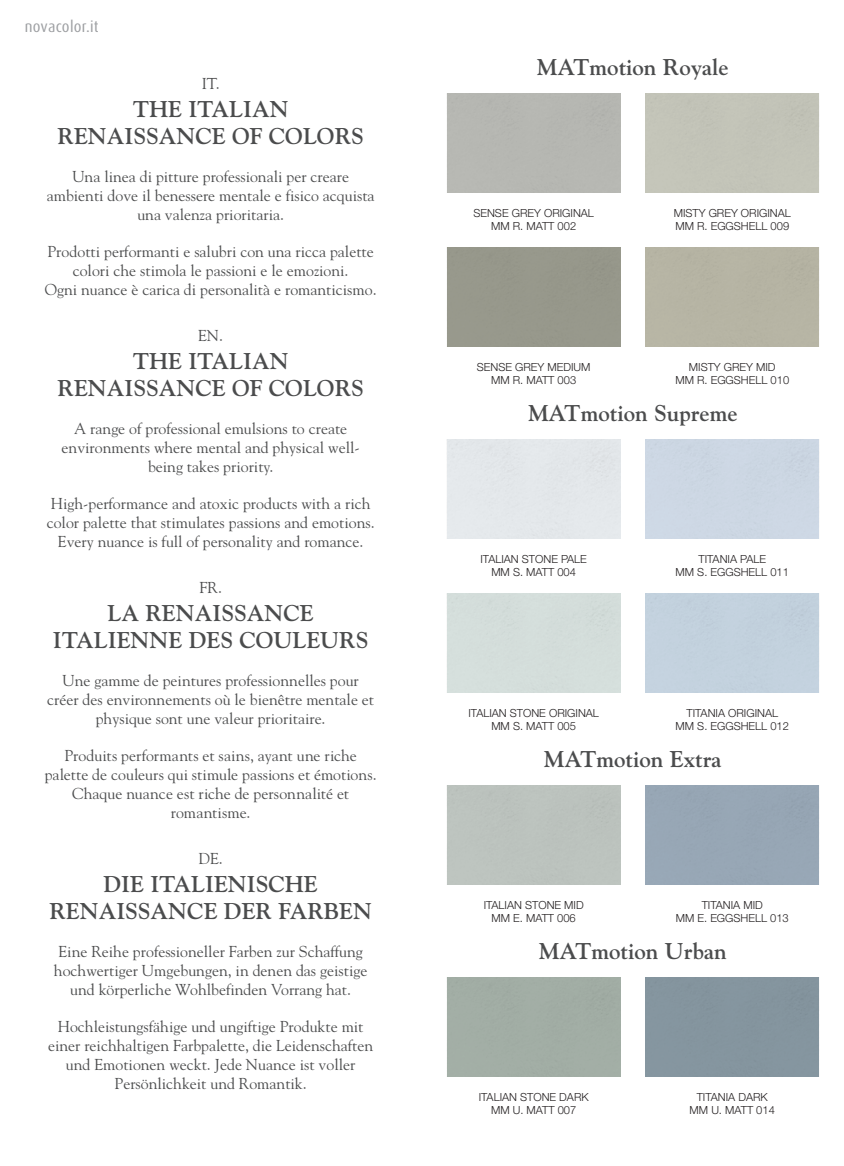
<style>
.page{position:relative;width:844px;height:1166px;background:#fff}
.page>*{position:absolute;margin:0;border:0;box-sizing:border-box;transform-origin:0 0}
.t1{font:700 22.75px/27.3px "Goudy";color:#4b4c4d;text-align:center}
.t2{font:15.75px/18.9px "Goudy";color:#4b4c4d;text-align:center}
.t3{font:condensed 15.75px "Dax Pro";letter-spacing:.015em;color:#9d9fa2;scale:1.08 1}
.t4{font:300 11.2px "Helvetica Neue";color:#231f20}
</style>
<div class="page">
<p class="t3" style="left:25px;top:16px;width:70px">novacolor.it</p>
<p class="t2" style="left:202px;top:74px;width:19px">IT.</p>
<p class="t1" style="left:133px;top:95px;width:157px">THE ITALIAN</p>
<p class="t1" style="left:58px;top:122px;width:307px">RENAISSANCE OF COLORS</p>
<p class="t2" style="left:47px;top:167px;width:329px">Una linea di pitture professionali per creare ambienti dove il benessere mentale e fisico acquista una valenza prioritaria.</p>
<p class="t2" style="left:48px;top:242px;width:328px">Prodotti performanti e salubri con una ricca palette colori che stimola le passioni e le emozioni.</p>
<p class="t2" style="left:45px;top:280px;width:333px">Ogni nuance è carica di personalità e romanticismo.</p>
<p class="t2" style="left:198px;top:326px;width:26px">EN.</p>
<p class="t1" style="left:133px;top:347px;width:157px">THE ITALIAN</p>
<p class="t1" style="left:58px;top:374px;width:307px">RENAISSANCE OF COLORS</p>
<p class="t2" style="left:62px;top:419px;width:299px">A range of professional emulsions to create environments where mental and physical well&shy;being takes priority.</p>
<p class="t2" style="left:47px;top:494px;width:329px">High-performance and atoxic products with a rich color palette that stimulates passions and emotions.<br>Every nuance is full of personality and romance.</p>
<p class="t2" style="left:199px;top:578px;width:24px">FR.</p>
<p class="t1" style="left:53px;top:599px;width:317px">LA RENAISSANCE<br>ITALIENNE DES COULEURS</p>
<p class="t2" style="left:47px;top:671px;width:328px">Une gamme de peintures professionnelles pour créer des environnements où le bienêtre mentale et physique sont une valeur prioritaire.</p>
<p class="t2" style="left:45px;top:746px;width:333px">Produits performants et sains, ayant une riche palette de couleurs qui stimule passions et émotions.</p>
<p class="t2" style="left:72px;top:784px;width:278px">Chaque nuance est riche de personnalité et romantisme.</p>
<p class="t2" style="left:198px;top:849px;width:26px">DE.</p>
<p class="t1" style="left:104px;top:870px;width:216px">DIE ITALIENISCHE</p>
<p class="t1" style="left:49px;top:897px;width:324px">RENAISSANCE DER FARBEN</p>
<p class="t2" style="left:54px;top:942px;width:315px">Eine Reihe professioneller Farben zur Schaffung hochwertiger Umgebungen, in denen das geistige und körperliche Wohlbefinden Vorrang hat.</p>
<p class="t2" style="left:48px;top:1017px;width:326px">Hochleistungsfähige und ungiftige Produkte mit einer reichhaltigen Farbpalette, die Leidenschaften und Emotionen weckt. Jede Nuance ist voller Persönlichkeit und Romantik.</p>
<p class="t1" style="left:537px;top:54px;width:193px">MATmotion Royale</p>
<p class="t1" style="left:528px;top:54px;width:211px">MATmotion Supreme</p>
<p class="t4" style="left:473px;top:206px;width:122px">SENSE GREY ORIGINAL</p>
<p class="t4" style="left:491px;top:219px;width:87px">MM R. MATT 002</p>
<p class="t4" style="left:513px;top:219px;width:9px">S</p>
<p class="t4" style="left:673px;top:206px;width:119px">MISTY GREY ORIGINAL</p>
<p class="t4" style="left:675px;top:219px;width:115px">MM R. EGGSHELL 009</p>
<p class="t4" style="left:697px;top:219px;width:9px">S</p>
<p class="t4" style="left:476px;top:360px;width:115px">SENSE GREY MEDIUM</p>
<p class="t4" style="left:491px;top:373px;width:87px">MM R. MATT 003</p>
<p class="t4" style="left:513px;top:373px;width:9px">S</p>
<p class="t4" style="left:688px;top:360px;width:88px">MISTY GREY MID</p>
<p class="t4" style="left:675px;top:373px;width:115px">MM R. EGGSHELL 010</p>
<p class="t4" style="left:697px;top:373px;width:9px">S</p>
<p class="t1" style="left:544px;top:400px;width:179px">MATmotion Extra</p>
<p class="t1" style="left:528px;top:400px;width:211px">MATmotion Supreme</p>
<p class="t4" style="left:480px;top:552px;width:108px">ITALIAN STONE PALE</p>
<p class="t4" style="left:491px;top:565px;width:86px">MM S. MATT 004</p>
<p class="t4" style="left:513px;top:565px;width:8px">E</p>
<p class="t4" style="left:698px;top:552px;width:69px">TITANIA PALE</p>
<p class="t4" style="left:675px;top:565px;width:115px">MM S. EGGSHELL 011</p>
<p class="t4" style="left:697px;top:565px;width:8px">E</p>
<p class="t4" style="left:468px;top:706px;width:132px">ITALIAN STONE ORIGINAL</p>
<p class="t4" style="left:491px;top:719px;width:86px">MM S. MATT 005</p>
<p class="t4" style="left:513px;top:719px;width:8px">E</p>
<p class="t4" style="left:686px;top:706px;width:93px">TITANIA ORIGINAL</p>
<p class="t4" style="left:675px;top:719px;width:115px">MM S. EGGSHELL 012</p>
<p class="t4" style="left:697px;top:719px;width:8px">E</p>
<p class="t1" style="left:539px;top:745px;width:189px">MATmotion Urban</p>
<p class="t1" style="left:544px;top:745px;width:179px">MATmotion Extra</p>
<p class="t4" style="left:483px;top:898px;width:101px">ITALIAN STONE MID</p>
<p class="t4" style="left:491px;top:911px;width:86px">MM E. MATT 006</p>
<p class="t4" style="left:512px;top:911px;width:9px">U</p>
<p class="t4" style="left:701px;top:898px;width:63px">TITANIA MID</p>
<p class="t4" style="left:675px;top:911px;width:114px">MM E. EGGSHELL 013</p>
<p class="t4" style="left:689px;top:911px;width:87px">MM U. MATT 013</p>
<p class="t1" style="left:539px;top:937px;width:189px">MATmotion Urban</p>
<p class="t1" style="left:547px;top:937px;width:173px">MATmotion Eggy</p>
<p class="t4" style="left:478px;top:1090px;width:111px">ITALIAN STONE DARK</p>
<p class="t4" style="left:491px;top:1103px;width:87px">MM U. MATT 007</p>
<p class="t4" style="left:497px;top:1103px;width:75px">MM EGGY 0 7</p>
<p class="t4" style="left:696px;top:1090px;width:73px">TITANIA DARK</p>
<p class="t4" style="left:689px;top:1103px;width:87px">MM U. MATT 014</p>
<p class="t4" style="left:695px;top:1103px;width:75px">MM EGGY 014</p>
</div>
